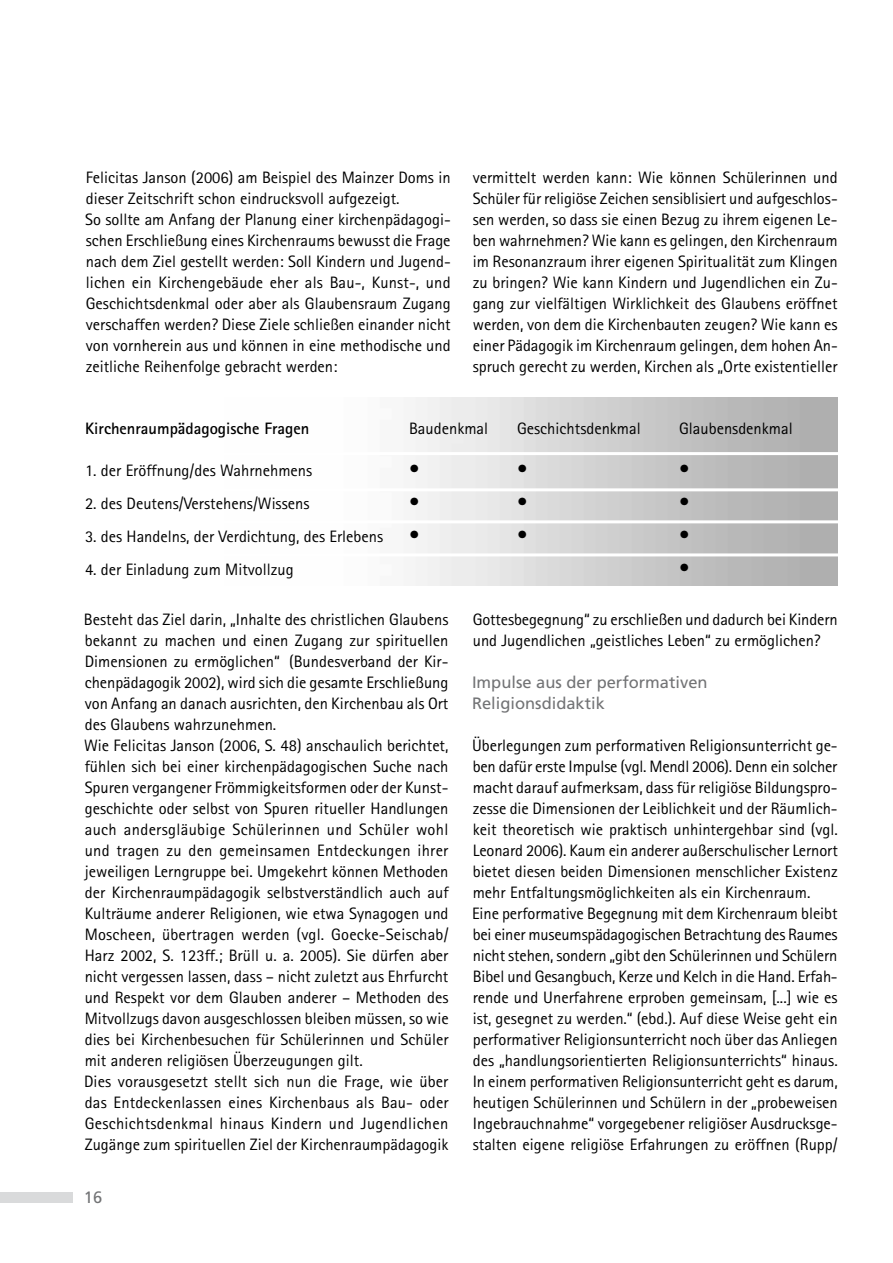
<style>
.page{position:relative;width:893px;height:1263px;background:#fff}
.page>*{position:absolute;margin:0;border:0;box-sizing:border-box;transform-origin:0 0}
.t1{font:21px "Rotis Sans Serif";color:#000}
.t2{font:16.5px/21px "Rotis Sans Serif";color:#000}
.t3{font:16.5px/21px "Frutiger";color:#727375}
.t4{font:700 16.5px "Rotis Sans Serif";color:#000}
.s1{font-size:21px}
</style>
<div class="page">
<div style="left:0;top:1192px;width:72px;height:10px;background:#d9dadb"></div>
<p class="t2" style="left:85px;top:167px;width:367px">Felicitas Janson (2006) am Beispiel des Mainzer Doms in dieser Zeitschrift schon eindrucksvoll aufgezeigt.<br>So sollte am Anfang der Planung einer kirchenpädagogi&shy;schen Erschließung eines Kirchenraums bewusst die Frage nach dem Ziel gestellt werden: Soll Kindern und Jugend&shy;lichen ein Kirchengebäude eher als Bau-, Kunst-, und Geschichtsdenkmal oder aber als Glaubensraum Zugang verschaffen werden? Diese Ziele schließen einander nicht von vornherein aus und können in eine methodische und zeitliche Reihenfolge gebracht werden:</p>
<p class="t2" style="left:473px;top:167px;width:366px;text-align:justify">vermittelt werden kann: Wie können Schülerinnen und Schüler für religiöse Zeichen sensiblisiert und aufgeschlos&shy;sen werden, so dass sie einen Bezug zu ihrem eigenen Le&shy;ben wahrnehmen? Wie kann es gelingen, den Kirchenraum im Resonanzraum ihrer eigenen Spiritualität zum Klingen zu bringen? Wie kann Kindern und Jugendlichen ein Zu&shy;gang zur vielfältigen Wirklichkeit des Glaubens eröffnet werden, von dem die Kirchenbauten zeugen? Wie kann es einer Pädagogik im Kirchenraum gelingen, dem hohen An&shy;spruch gerecht zu werden, Kirchen als „Orte existentieller</p>
<p class="t4" style="left:85px;top:418px;width:226px">Kirchenraumpädagogische Fragen</p>
<p class="t2" style="left:409px;top:418px;width:81px">Baudenkmal</p>
<p class="t2" style="left:517px;top:418px;width:125px">Geschichtsdenkmal</p>
<p class="t2" style="left:679px;top:418px;width:115px">Glaubensdenkmal</p>
<p class="t2" style="left:85px;top:460px;width:229px">1. der Eröffnung/des Wahrnehmens</p>
<p class="t1" style="left:409px;top:457px;width:12px">•</p>
<p class="t1" style="left:517px;top:457px;width:12px">•</p>
<p class="t1" style="left:679px;top:457px;width:12px">•</p>
<p class="t2" style="left:85px;top:493px;width:226px">2. des Deutens/Verstehens/Wissens</p>
<p class="t1" style="left:409px;top:490px;width:12px">•</p>
<p class="t1" style="left:517px;top:490px;width:12px">•</p>
<p class="t1" style="left:679px;top:490px;width:12px">•</p>
<p class="t2" style="left:85px;top:526px;width:336px">3. des Handelns, der Verdichtung, des Erlebens <span class="s1">•</span></p>
<p class="t1" style="left:517px;top:523px;width:12px">•</p>
<p class="t1" style="left:679px;top:523px;width:12px">•</p>
<p class="t2" style="left:85px;top:559px;width:210px">4. der Einladung zum Mitvollzug</p>
<p class="t1" style="left:679px;top:556px;width:12px">•</p>
<p class="t2" style="left:84px;top:609px;width:366px">Besteht das Ziel darin, „Inhalte des christlichen Glaubens bekannt zu machen und einen Zugang zur spirituellen Dimensionen zu ermöglichen“ (Bundesverband der Kir&shy;chenpädagogik 2002), wird sich die gesamte Erschließung von Anfang an danach ausrichten, den Kirchenbau als Ort des Glaubens wahrzunehmen.<br>Wie Felicitas Janson (2006, S. 48) anschaulich berichtet, fühlen sich bei einer kirchenpädagogischen Suche nach Spuren vergangener Frömmigkeitsformen oder der Kunst&shy;geschichte oder selbst von Spuren ritueller Handlungen auch andersgläubige Schülerinnen und Schüler wohl und tragen zu den gemeinsamen Entdeckungen ihrer jeweiligen Lerngruppe bei. Umgekehrt können Methoden der Kirchenraumpädagogik selbstverständlich auch auf Kulträume anderer Religionen, wie etwa Synagogen und Moscheen, übertragen werden (vgl. Goecke-Seischab/ Harz 2002, S. 123ff.; Brüll u. a. 2005). Sie dürfen aber nicht vergessen lassen, dass – nicht zuletzt aus Ehrfurcht und Respekt vor dem Glauben anderer – Methoden des Mitvollzugs davon ausgeschlossen bleiben müssen, so wie dies bei Kirchenbesuchen für Schülerinnen und Schüler mit anderen religiösen Überzeugungen gilt.<br>Dies vorausgesetzt stellt sich nun die Frage, wie über das Entdeckenlassen eines Kirchenbaus als Bau- oder Geschichtsdenkmal hinaus Kindern und Jugendlichen Zugänge zum spirituellen Ziel der Kirchenraumpädagogik</p>
<p class="t2" style="left:473px;top:609px;width:366px">Gottesbegegnung“ zu erschließen und dadurch bei Kindern und Jugendlichen „geistliches Leben“ zu ermöglichen?</p>
<p class="t3" style="left:472px;top:672px;width:237px">Impulse aus der performativen<br>Religionsdidaktik</p>
<p class="t2" style="left:472px;top:735px;width:367px">Überlegungen zum performativen Religionsunterricht ge&shy;ben dafür erste Impulse (vgl. Mendl 2006). Denn ein solcher macht darauf aufmerksam, dass für religiöse Bildungspro&shy;zesse die Dimensionen der Leiblichkeit und der Räumlich&shy;keit theoretisch wie praktisch unhintergehbar sind (vgl.<br>Leonard 2006). Kaum ein anderer außerschulischer Lernort bietet diesen beiden Dimensionen menschlicher Existenz mehr Entfaltungsmöglichkeiten als ein Kirchenraum.<br>Eine performative Begegnung mit dem Kirchenraum bleibt bei einer museumspädagogischen Betrachtung des Raumes nicht stehen, sondern „gibt den Schülerinnen und Schülern Bibel und Gesangbuch, Kerze und Kelch in die Hand. Erfah&shy;rende und Unerfahrene erproben gemeinsam, [...] wie es ist, gesegnet zu werden.“ (ebd.). Auf diese Weise geht ein performativer Religionsunterricht noch über das Anliegen des „handlungsorientierten Religionsunterrichts“ hinaus.<br>In einem performativen Religionsunterricht geht es darum, heutigen Schülerinnen und Schülern in der „probeweisen Ingebrauchnahme“ vorgegebener religiöser Ausdrucksge&shy;stalten eigene religiöse Erfahrungen zu eröffnen (Rupp/</p>
<p class="t3" style="left:84px;top:1186px;width:20px">16</p>
</div>
